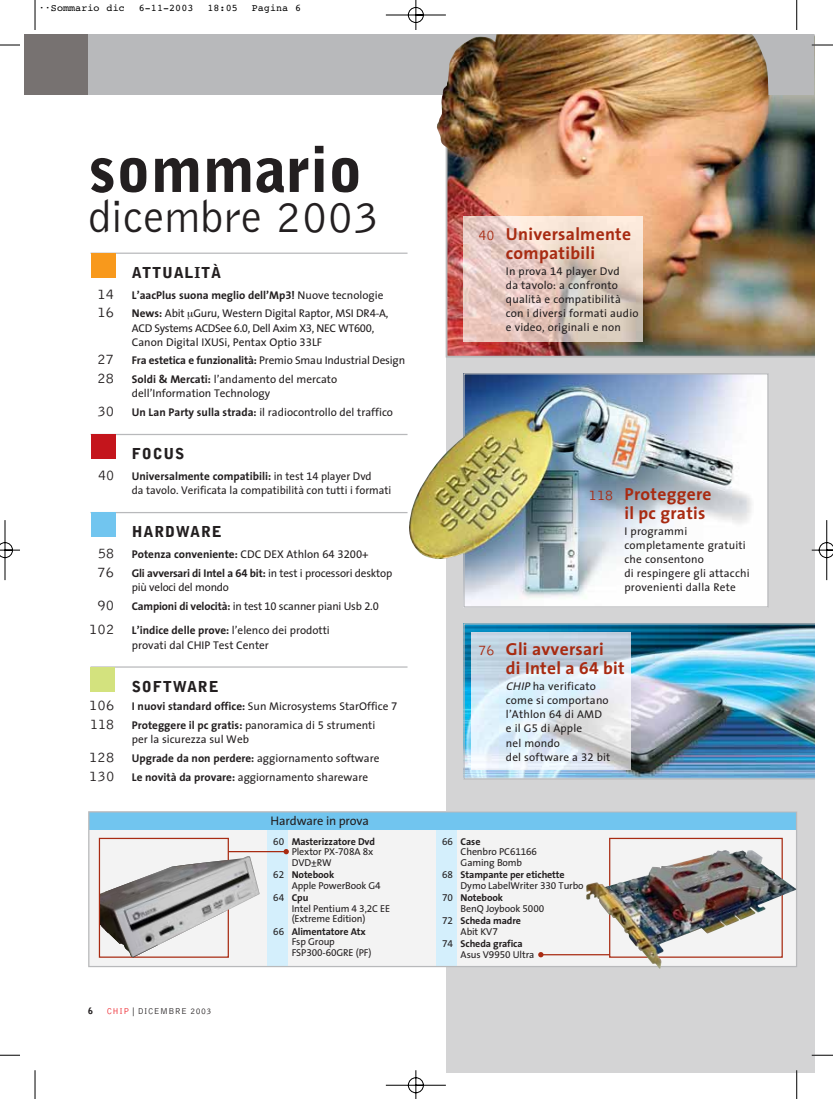
<style>
.page{position:relative;width:833px;height:1099px;background:#fff}
.page>*{position:absolute;margin:0;border:0;box-sizing:border-box;transform-origin:0 0}
.t1{font:900 62.5px "Bell Gothic";color:#231f20}
.t2{font:300 46.25px "Bell Gothic";color:#231f20}
.t3{font:17.5px/18.8px "The Sans CPQ Bold";letter-spacing:.015em;color:#a82b12}
.t4{font:900 15px "Bell Gothic";letter-spacing:.055em;color:#231f20}
.t5{font:12.5px "The Sans CPQ";letter-spacing:-.01em;color:#231f20}
.t6{font:11.25px/14.1px "The Sans CPQ";color:#231f20}
.t7{font:11.25px/18.8px "The Sans CPQ Bold";letter-spacing:-.015em;color:#231f20}
.t8{font:10px/10.6px "The Sans CPQ";letter-spacing:-.01em;color:#231f20}
.t9{font:10px "Courier";letter-spacing:.01em;color:#000}
.t10{font:10px/10.6px "The Sans CPQ Bold";letter-spacing:-.01em;color:#231f20;text-align:center}
.t11{font:300 8.75px "Bell Gothic";letter-spacing:.055em;color:#231f20}
.t12{font:900 8.75px "Bell Gothic";color:#231f20}
.s1{font-family:"Bell Gothic";font-weight:300;font-size:15px}
.s2{font-family:"The Sans CPQ Bold"}
.s3{font-family:"The Sans CPQ"}
.s4{color:#ed1c24}
.s5{font-style:italic}
</style>
<div class="page">
<img style="left:0;top:0;width:832px;height:1099px">
<svg style="left:188px;top:312px;width:5px;height:8px"></svg>
<p class="t9" style="left:39px;top:5px;width:87px">••Sommario dic</p>
<p class="t9" style="left:139px;top:5px;width:56px">6-11-2003</p>
<p class="t9" style="left:207px;top:5px;width:32px">18:05</p>
<p class="t9" style="left:252px;top:5px;width:51px">Pagina 6</p>
<p class="t1" style="left:88px;top:146px;width:276px">sommario</p>
<p class="t2" style="left:88px;top:199px;width:292px">dicembre 2003</p>
<p class="t4" style="left:132px;top:266px;width:91px">ATTUALITÀ</p>
<p class="t6" style="left:98px;top:287px;width:292px;line-height:18.8px"><span class="s1">14</span> <span class="s2">L’aacPlus suona meglio dell’Mp3!</span> Nuove tecnologie<br><span class="s1">16</span> <span class="s2">News:</span> Abit Guru, Western Digital Raptor, MSI DR4-A,</p>
<p class="t6" style="left:132px;top:322px;width:244px">ACD Systems ACDSee 6.0, Dell Axim X3, NEC WT600,<br>Canon Digital IXUSi, Pentax Optio 33LF</p>
<p class="t6" style="left:98px;top:352px;width:309px;line-height:18.8px"><span class="s1">27</span> <span class="s2">Fra estetica e funzionalità:</span> Premio Smau Industrial Design<br><span class="s1">28</span> <span class="s2">Soldi &amp; Mercati:</span> l’andamento del mercato</p>
<p class="t6" style="left:98px;top:385px;width:297px;line-height:18.8px;text-indent:34px">dell’Information Technology<br><span class="s1">30</span> <span class="s2">Un Lan Party sulla strada:</span> il radiocontrollo del traffico</p>
<p class="t4" style="left:132px;top:448px;width:54px">FOCUS</p>
<p class="t6" style="left:132px;top:470px;width:261px;text-indent:-34px"><span class="s1">40</span> <span class="s2">Universalmente compatibili:</span> in test 14 player Dvd<br>da tavolo. Verificata la compatibilità con tutti i formati</p>
<p class="t4" style="left:132px;top:526px;width:91px">HARDWARE</p>
<p class="t7" style="left:98px;top:546px;width:296px"><span class="s1">58</span> Potenza conveniente: <span class="s3">CDC DEX Athlon 64 3200+<br></span><span class="s1">76</span> Gli avversari di Intel a 64 bit: <span class="s3">in test i processori desktop</span></p>
<p class="t6" style="left:98px;top:579px;width:282px;line-height:18.8px;text-indent:34px">più veloci del mondo<br><span class="s1">90</span> <span class="s2">Campioni di velocità:</span> in test 10 scanner piani Usb 2.0</p>
<p class="t6" style="left:132px;top:625px;width:199px;text-indent:-43px"><span class="s1">102</span> <span class="s2">L’indice delle prove:</span> l’elenco dei prodotti provati dal CHIP Test Center</p>
<p class="t4" style="left:132px;top:681px;width:88px">SOFTWARE</p>
<p class="t6" style="left:89px;top:698px;width:309px;line-height:18.8px"><span class="s1">106</span> <span class="s2">I nuovi standard office:</span> Sun Microsystems StarOffice 7<br><span class="s1">118</span> <span class="s2">Proteggere il pc gratis:</span> panoramica di 5 strumenti</p>
<p class="t6" style="left:89px;top:731px;width:291px;line-height:18.8px;text-indent:43px">per la sicurezza sul Web<br><span class="s1">128</span> <span class="s2">Upgrade da non perdere:</span> aggiornamento software<br><span class="s1">130</span> <span class="s2">Le novità da provare:</span> aggiornamento shareware</p>
<p class="t12" style="left:88px;top:1007px;width:6px">6</p>
<p class="t11" style="left:107px;top:1007px;width:106px"><span class="s4">CHIP</span> | DICEMBRE 2003</p>
<p class="t5" style="left:270px;top:816px;width:100px">Hardware in prova</p>
<p class="t8" style="left:292px;top:837px;width:85px;text-indent:-19px">60 <span class="s2">Masterizzatore Dvd<br></span>Plextor PX-708A 8x<br>DVD±RW</p>
<p class="t8" style="left:292px;top:870px;width:91px;text-indent:-19px">62 <span class="s2">Notebook<br></span>Apple PowerBook G4</p>
<p class="t8" style="left:292px;top:893px;width:100px;text-indent:-19px">64 <span class="s2">Cpu<br></span>Intel Pentium 4 3,2C EE (Extreme Edition)</p>
<p class="t8" style="left:292px;top:927px;width:81px;text-indent:-19px">66 <span class="s2">Alimentatore Atx<br></span>Fsp Group<br>FSP300-60GRE (PF)</p>
<p class="t3" style="left:478px;top:227px;width:154px;text-align:center"><span class="s1">40</span> Universalmente compatibili</p>
<p class="t6" style="left:506px;top:265px;width:134px">In prova 14 player Dvd<br>da tavolo: a confronto qualità e compatibilità con i diversi formati audio e video, originali e non</p>
<p class="t3" style="left:624px;top:487px;width:88px;text-indent:-36px"><span class="s1">118</span> Proteggere il pc gratis</p>
<p class="t6" style="left:624px;top:525px;width:127px">I programmi completamente gratuiti che consentono<br>di respingere gli attacchi provenienti dalla Rete</p>
<p class="t3" style="left:506px;top:642px;width:120px;text-indent:-27px"><span class="s1">76</span> Gli avversari<br>di Intel a 64 bit</p>
<p class="t6" style="left:506px;top:680px;width:106px"><span class="s5">CHIP</span>ha verificato come si comportano l’Athlon 64 di AMD e il G5 di Apple<br>nel mondo<br>del software a 32 bit</p>
<p class="t8" style="left:460px;top:837px;width:78px;text-indent:-19px">66 <span class="s2">Case<br></span>Chenbro PC61166<br>Gaming Bomb</p>
<p class="t8" style="left:460px;top:870px;width:124px;text-indent:-19px">68 <span class="s2">Stampante per etichette<br></span>Dymo LabelWriter 330 Turbo</p>
<p class="t8" style="left:460px;top:893px;width:85px;text-indent:-19px">70 <span class="s2">Notebook<br></span>BenQ Joybook 5000</p>
<p class="t10" style="left:442px;top:916px;width:80px"><span class="s3">72</span> Scheda madre<br><span class="s3">Abit KV7</span></p>
<p class="t8" style="left:460px;top:939px;width:75px;text-indent:-19px">74 <span class="s2">Scheda grafica<br></span>Asus V9950 Ultra</p>
</div>
